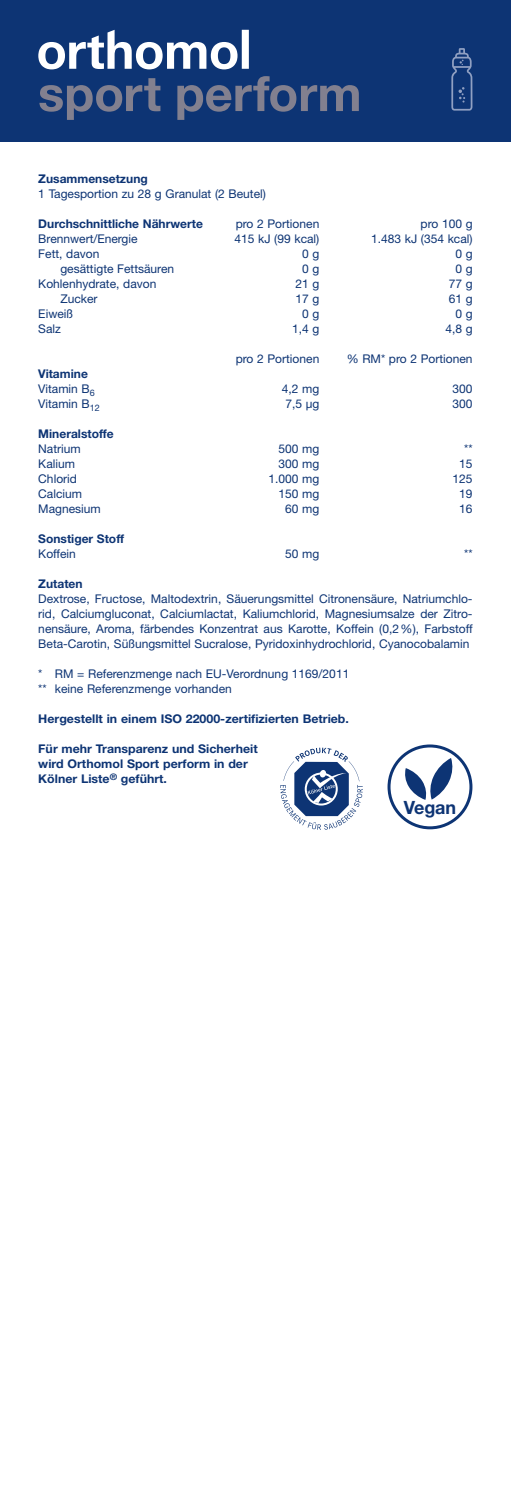
<style>
.page{position:relative;width:511px;height:1489px;background:#fff}
.page>*{position:absolute;margin:0;border:0;box-sizing:border-box;transform-origin:0 0}
.t1{font:700 18.3px "Helvetica Neue LT Pro";letter-spacing:-.005em;color:#0d3474}
.t2{font:12px/15px "Helvetica Neue LT Pro";color:#0d3474;text-align:justify}
.t3{font:700 12px/15px "Helvetica Neue LT Pro";color:#0d3474}
.s1{font-weight:400}
</style>
<div class="page">
<div style="left:0;top:0;width:510px;height:142px;background:#0d3474"></div>
<svg style="left:38px;top:30px;width:199px;height:39px"></svg>
<div style="left:241px;top:30px;width:7px;height:39px;background:#fff"></div>
<svg style="left:39px;top:78px;width:121px;height:42px"></svg>
<svg style="left:177px;top:76px;width:181px;height:44px"></svg>
<svg style="left:451px;top:48px;width:21px;height:63px"></svg>
<svg style="left:280px;top:747px;width:83px;height:83px"></svg>
<div style="left:387px;top:744px;width:85px;height:85px;border:3px solid #0d3474;border-radius:50%"></div>
<svg style="left:405px;top:758px;width:48px;height:41px"></svg>
<p class="t3" style="left:38px;top:171px;width:111px">Zusammensetzung</p>
<p class="t2" style="left:38px;top:186px;width:229px">1 Tagesportion zu 28 g Granulat (2 Beutel)</p>
<p class="t3" style="left:38px;top:216px;width:166px">Durchschnittliche Nährwerte</p>
<p class="t2" style="left:235px;top:216px;width:85px">pro 2 Portionen</p>
<p class="t2" style="left:420px;top:216px;width:54px">pro 100 g</p>
<p class="t2" style="left:38px;top:231px;width:101px">Brennwert/Energie</p>
<p class="t2" style="left:234px;top:231px;width:86px">415 kJ (99 kcal)</p>
<p class="t2" style="left:370px;top:231px;width:103px">1.483 kJ (354 kcal)</p>
<p class="t2" style="left:38px;top:246px;width:63px">Fett, davon</p>
<p class="t2" style="left:302px;top:246px;width:19px">0 g</p>
<p class="t2" style="left:455px;top:246px;width:19px">0 g</p>
<p class="t2" style="left:60px;top:261px;width:115px">gesättigte Fettsäuren</p>
<p class="t2" style="left:302px;top:261px;width:19px">0 g</p>
<p class="t2" style="left:455px;top:261px;width:19px">0 g</p>
<p class="t2" style="left:38px;top:276px;width:119px">Kohlenhydrate, davon</p>
<p class="t2" style="left:295px;top:276px;width:25px">21 g</p>
<p class="t2" style="left:448px;top:276px;width:25px">77 g</p>
<p class="t2" style="left:60px;top:291px;width:39px">Zucker</p>
<p class="t2" style="left:295px;top:291px;width:25px">17 g</p>
<p class="t2" style="left:448px;top:291px;width:25px">61 g</p>
<p class="t2" style="left:38px;top:306px;width:36px">Eiweiß</p>
<p class="t2" style="left:302px;top:306px;width:19px">0 g</p>
<p class="t2" style="left:455px;top:306px;width:19px">0 g</p>
<p class="t2" style="left:38px;top:321px;width:24px">Salz</p>
<p class="t2" style="left:292px;top:321px;width:29px">1,4 g</p>
<p class="t2" style="left:445px;top:321px;width:29px">4,8 g</p>
<p class="t2" style="left:235px;top:351px;width:85px">pro 2 Portionen</p>
<p class="t2" style="left:346px;top:351px;width:127px">% RM* pro 2 Portionen</p>
<p class="t3" style="left:38px;top:366px;width:58px">Vitamine<br><span class="s1">Vitamin B</span><sub>6</sub></p>
<p class="t2" style="left:281px;top:381px;width:39px">4,2 mg</p>
<p class="t2" style="left:452px;top:381px;width:22px">300</p>
<p class="t2" style="left:38px;top:396px;width:63px">Vitamin B<sub>12</sub></p>
<p class="t2" style="left:285px;top:396px;width:35px">7,5 µg</p>
<p class="t2" style="left:452px;top:396px;width:22px">300</p>
<p class="t3" style="left:38px;top:426px;width:77px">Mineralstoffe</p>
<p class="t2" style="left:38px;top:441px;width:44px">Natrium</p>
<p class="t2" style="left:278px;top:441px;width:42px">500 mg</p>
<p class="t2" style="left:464px;top:441px;width:10px">**</p>
<p class="t2" style="left:38px;top:456px;width:38px">Kalium</p>
<p class="t2" style="left:278px;top:456px;width:42px">300 mg</p>
<p class="t2" style="left:459px;top:456px;width:15px">15</p>
<p class="t2" style="left:38px;top:471px;width:40px">Chlorid</p>
<p class="t2" style="left:268px;top:471px;width:52px">1.000 mg</p>
<p class="t2" style="left:452px;top:471px;width:22px">125</p>
<p class="t2" style="left:38px;top:486px;width:45px">Calcium</p>
<p class="t2" style="left:278px;top:486px;width:42px">150 mg</p>
<p class="t2" style="left:459px;top:486px;width:15px">19</p>
<p class="t2" style="left:38px;top:501px;width:64px">Magnesium</p>
<p class="t2" style="left:285px;top:501px;width:36px">60 mg</p>
<p class="t2" style="left:459px;top:501px;width:15px">16</p>
<p class="t3" style="left:38px;top:531px;width:87px">Sonstiger Stoff</p>
<p class="t2" style="left:38px;top:546px;width:39px">Koffein</p>
<p class="t2" style="left:285px;top:546px;width:36px">50 mg</p>
<p class="t2" style="left:464px;top:546px;width:10px">**</p>
<p class="t3" style="left:38px;top:576px;width:46px">Zutaten</p>
<p class="t2" style="left:38px;top:591px;width:435px">Dextrose, Fructose, Maltodextrin, Säuerungsmittel Citronensäure, Natriumchlo&shy;rid, Calciumgluconat, Calciumlactat, Kaliumchlorid, Magnesiumsalze der Zitro&shy;nensäure, Aroma, färbendes Konzentrat aus Karotte, Koffein (0,2%), Farbstoff Beta-Carotin, Süßungsmittel Sucralose, Pyridoxinhydrochlorid, Cyanocobalamin</p>
<p class="t2" style="left:38px;top:666px;width:312px">* RM = Referenzmenge nach EU-Verordnung 1169/2011 ** keine Referenzmenge vorhanden</p>
<p class="t3" style="left:38px;top:711px;width:312px">Hergestellt in einem ISO 22000-zertifizierten Betrieb.</p>
<p class="t3" style="left:38px;top:741px;width:221px">Für mehr Transparenz und Sicherheit wird Orthomol Sport perform in der<br>Kölner Liste<sup>®</sup> geführt.</p>
<h1 class="t1" style="left:403px;top:796px;width:54px">Vegan</h1>
</div>
